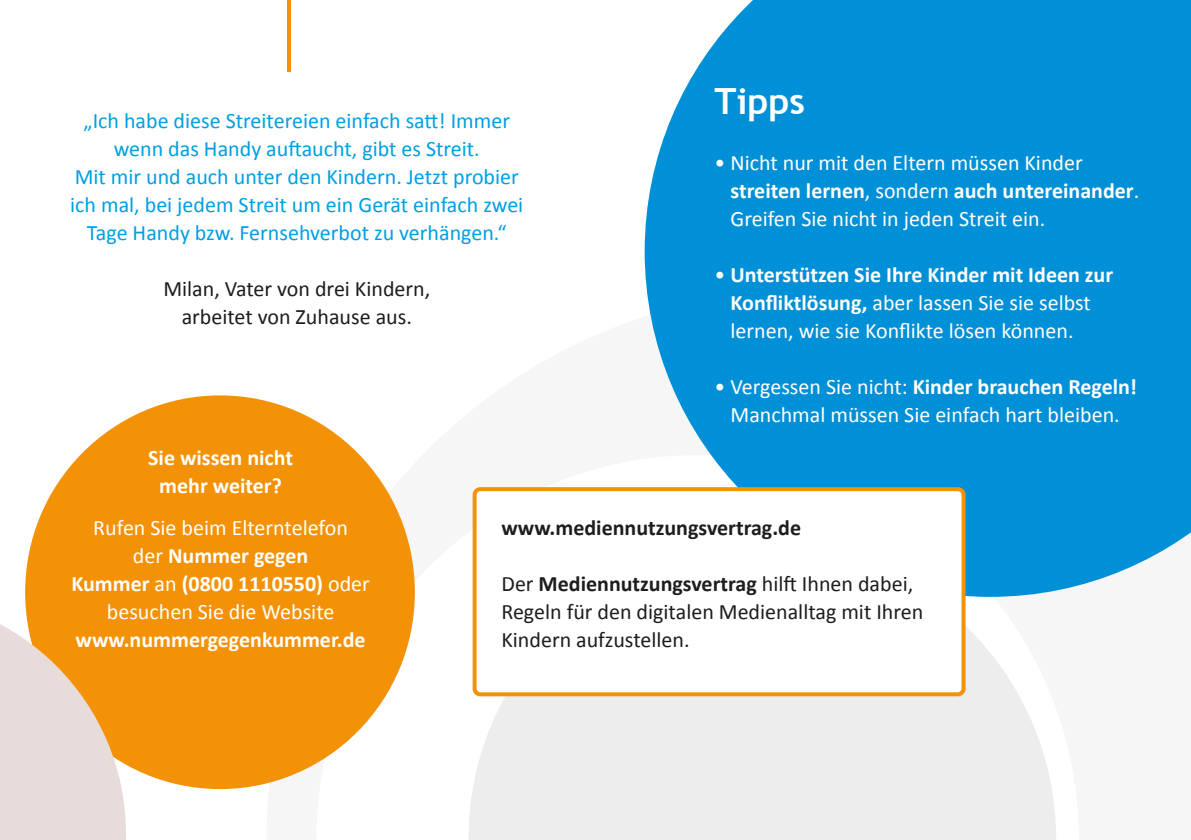
<style>
.page{position:relative;width:1191px;height:840px;background:#fff}
.page>*{position:absolute;margin:0;border:0;box-sizing:border-box;transform-origin:0 0}
.t1{font:700 36px "Trebuchet MS";color:#fff}
.t2{font:22px/28px "Calibri";color:#fff}
.t3{font:22px/28px "Calibri";color:#009fe3;text-align:center}
.t4{font:22px/28px "Calibri";color:#1d1d1b;text-align:center}
.t5{font:700 22px/28px "Calibri";color:#fff;text-align:center}
.t6{font:700 22px "Calibri";color:#1d1d1b}
.s1{font-weight:700}
</style>
<div class="page">
<svg style="left:468px;top:596px;width:588px;height:243px;background:#eee"></svg>
<div style="left:27px;top:397px;width:386px;height:389px;background:#f39207;border-radius:50%"></div>
<svg style="left:0;top:596px;width:126px;height:243px"></svg>
<hr style="left:287px;top:0;width:4px;height:72px;background:#f39207">
<svg style="left:644px;top:0;width:547px;height:596px;background:#1197d9"></svg>
<div style="left:474px;top:489px;width:489px;height:205px;background:#fff;border-radius:6px"></div>
<div style="left:472px;top:487px;width:493px;height:209px;border:4px solid #f39207;border-radius:6px"></div>
<p class="t3" style="left:70px;top:106px;width:454px">„Ich habe diese Streitereien einfach satt! Immer wenn das Handy auftaucht, gibt es Streit.<br>Mit mir und auch unter den Kindern. Jetzt probier ich mal, bei jedem Streit um ein Gerät einfach zwei Tage Handy bzw. Fernsehverbot zu verhängen.“</p>
<p class="t4" style="left:163px;top:274px;width:268px">Milan, Vater von drei Kindern, arbeitet von Zuhause aus.</p>
<h1 class="t1" style="left:714px;top:79px;width:92px">Tipps</h1>
<p class="t2" style="left:730px;top:148px;width:410px;text-indent:-16px">• Nicht nur mit den Eltern müssen Kinder <span class="s1">streiten lernen</span>, sondern <span class="s1">auch untereinander</span>.<br>Greifen Sie nicht in jeden Streit ein.</p>
<p class="t2" style="left:730px;top:260px;width:384px;text-indent:-16px">• <span class="s1">Unterstützen Sie Ihre Kinder mit Ideen zur<br>Konfliktlösung,</span> aber lassen Sie sie selbst lernen, wie sie Konflikte lösen können.</p>
<p class="t2" style="left:714px;top:372px;width:424px;text-align:center">• Vergessen Sie nicht: <span class="s1">Kinder brauchen Regeln!<br></span>Manchmal müssen Sie einfach hart bleiben.</p>
<p class="t5" style="left:148px;top:442px;width:146px">Sie wissen nicht mehr weiter?</p>
<p class="t2" style="left:71px;top:512px;width:300px;text-align:center">Rufen Sie beim Elterntelefon<br>der <span class="s1">Nummer gegen<br>Kummer</span> an <span class="s1">(0800 1110550)</span> oder besuchen Sie die Website</p>
<p class="t5" style="left:76px;top:624px;width:292px">www.nummergegenkummer.de</p>
<p class="t6" style="left:501px;top:513px;width:301px">www.mediennutzungsvertrag.de</p>
<p class="t4" style="left:501px;top:568px;width:423px;text-align:left">Der <span class="s1">Mediennutzungsvertrag</span> hilft Ihnen dabei,<br>Regeln für den digitalen Medienalltag mit Ihren<br>Kindern aufzustellen.</p>
</div>
